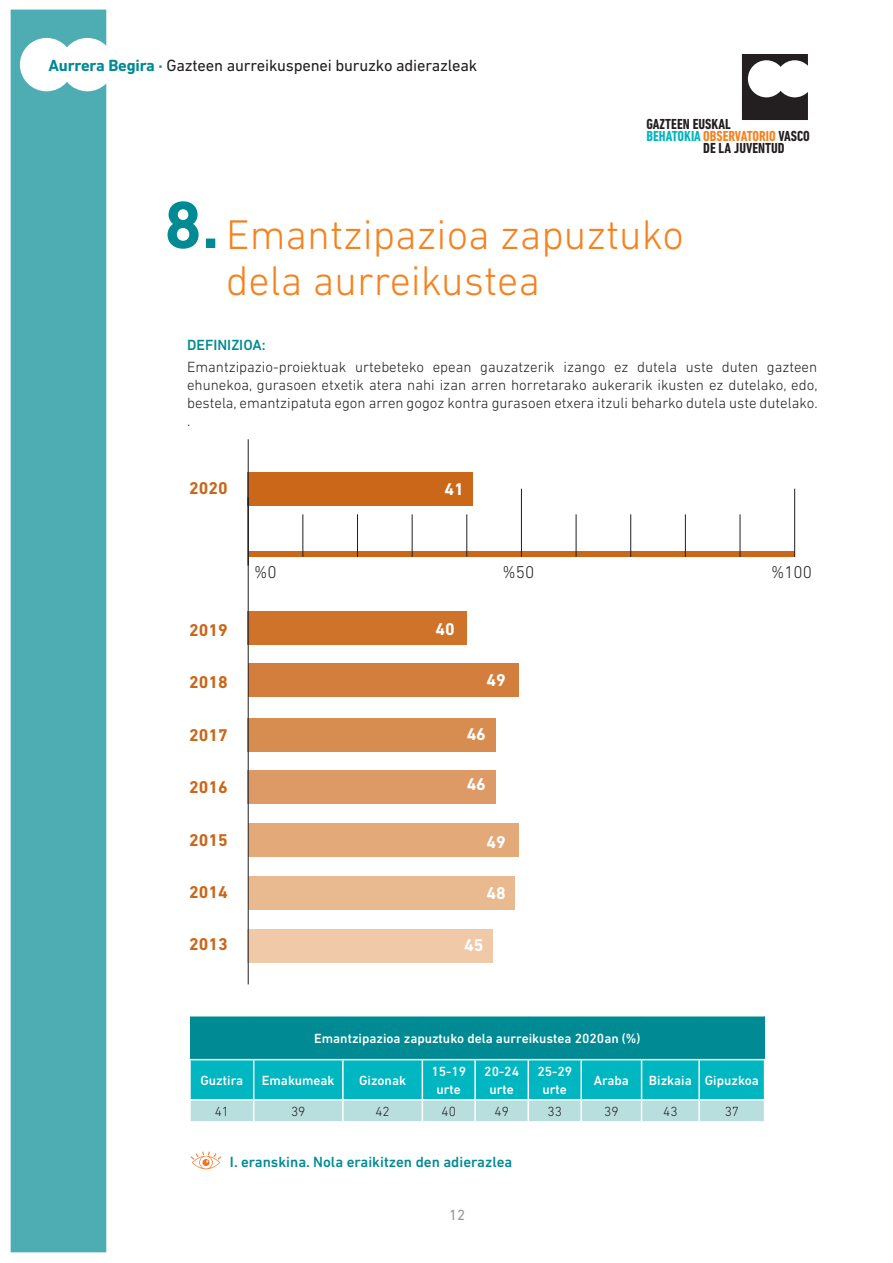
<style>
.page{position:relative;width:893px;height:1263px;background:#fff}
.page>*{position:absolute;margin:0;border:0;box-sizing:border-box;transform-origin:0 0}
.Números{font:700 67.5px "DIN Next LT Pro";color:#008a93}
.Titular_Principal{font:300 42.15px/46.5px "DIN Next LT Pro";color:#f58220}
.Texto_normal{font:700 17.4px "DIN Next LT Pro";color:#ca6718}
.Texto_normal-2{font:700 17.4px "DIN Next LT Pro";color:#fff}
.Texto_normal-3{font:300 17.4px "DIN Next LT Pro";color:#231f20}
.t1{font:16.5px "DIN Next LT Pro";letter-spacing:-.01em;color:#231f20}
.Texto_normal-4{font:300 15px/18px "DIN Next LT Pro";color:#231f20;text-align:justify}
.Subtitular{font:500 15px "DIN Next LT Pro";color:#008a93}
.t2{font:15px "DIN Next LT Pro";color:#939598}
.t3{font:700 condensed 14.85px "DIN Next LT Pro";color:#f58220}
.t4{font:700 condensed 14.85px "DIN Next LT Pro";color:#231f20}
.Texto_normal-5{font:500 13.5px/18px "DIN Next LT Pro";color:#fff;text-align:center}
.Texto_normal-6{font:300 13.5px "DIN Next LT Pro";color:#231f20}
.s1{font-weight:700;color:#008a93}
.s2{color:#00b6c0}
.s3{color:#231f20}
</style>
<div class="page">
<svg style="left:742px;top:54px;width:66px;height:66px"></svg>
<div style="left:11px;top:10px;width:95px;height:1242px;background:#4dadb3"></div>
<div style="left:190px;top:1016px;width:575px;height:44px;background:#008a93"></div>
<svg style="left:190px;top:1060px;width:575px;height:61px;background:#45c5cb"></svg>
<hr style="left:189px;top:1060px;width:2px;height:39px;background:#fff">
<hr style="left:253px;top:1060px;width:1px;height:39px;background:#fff">
<hr style="left:342px;top:1060px;width:2px;height:39px;background:#fff">
<hr style="left:422px;top:1060px;width:1px;height:39px;background:#fff">
<hr style="left:474px;top:1060px;width:2px;height:39px;background:#fff">
<hr style="left:528px;top:1060px;width:1px;height:39px;background:#fff">
<hr style="left:580px;top:1060px;width:2px;height:39px;background:#fff">
<hr style="left:641px;top:1060px;width:1px;height:39px;background:#fff">
<hr style="left:698px;top:1060px;width:2px;height:39px;background:#fff">
<hr style="left:764px;top:1060px;width:1px;height:39px;background:#fff">
<hr style="left:189px;top:1099px;width:65px;height:1px;background:#fff">
<hr style="left:254px;top:1099px;width:89px;height:1px;background:#fff">
<hr style="left:343px;top:1099px;width:79px;height:1px;background:#fff">
<hr style="left:422px;top:1099px;width:53px;height:1px;background:#fff">
<hr style="left:475px;top:1099px;width:53px;height:1px;background:#fff">
<hr style="left:528px;top:1099px;width:53px;height:1px;background:#fff">
<hr style="left:581px;top:1099px;width:61px;height:1px;background:#fff">
<hr style="left:642px;top:1099px;width:57px;height:1px;background:#fff">
<hr style="left:699px;top:1099px;width:66px;height:1px;background:#fff">
<hr style="left:189px;top:1059px;width:65px;height:1px;background:#fff">
<hr style="left:254px;top:1059px;width:89px;height:1px;background:#fff">
<hr style="left:343px;top:1059px;width:79px;height:1px;background:#fff">
<hr style="left:422px;top:1059px;width:53px;height:1px;background:#fff">
<hr style="left:475px;top:1059px;width:53px;height:1px;background:#fff">
<hr style="left:528px;top:1059px;width:53px;height:1px;background:#fff">
<hr style="left:581px;top:1059px;width:61px;height:1px;background:#fff">
<hr style="left:642px;top:1059px;width:57px;height:1px;background:#fff">
<hr style="left:699px;top:1059px;width:66px;height:1px;background:#fff">
<img style="left:190px;top:1151px;width:32px;height:19px">
<div style="left:248px;top:472px;width:225px;height:33px;background:#ca6718"></div>
<div style="left:248px;top:612px;width:219px;height:33px;background:#ce7329"></div>
<div style="left:248px;top:663px;width:270px;height:33px;background:#d37e3c"></div>
<div style="left:248px;top:718px;width:248px;height:33px;background:#d88d50"></div>
<div style="left:248px;top:771px;width:248px;height:33px;background:#de9a66"></div>
<div style="left:248px;top:823px;width:270px;height:34px;background:#e3a979"></div>
<div style="left:248px;top:876px;width:266px;height:33px;background:#e9b990"></div>
<div style="left:248px;top:929px;width:245px;height:33px;background:#efc9a8"></div>
<div style="left:248px;top:551px;width:547px;height:6px;background:#ca6718"></div>
<hr style="left:302px;top:514px;width:1px;height:43px;background:#231f20">
<hr style="left:357px;top:514px;width:1px;height:43px;background:#231f20">
<hr style="left:412px;top:514px;width:1px;height:43px;background:#231f20">
<hr style="left:466px;top:514px;width:1px;height:43px;background:#231f20">
<hr style="left:521px;top:489px;width:1px;height:68px;background:#231f20">
<hr style="left:576px;top:514px;width:1px;height:43px;background:#231f20">
<hr style="left:630px;top:514px;width:1px;height:43px;background:#231f20">
<hr style="left:685px;top:514px;width:1px;height:43px;background:#231f20">
<hr style="left:739px;top:514px;width:1px;height:43px;background:#231f20">
<hr style="left:794px;top:489px;width:1px;height:68px;background:#231f20">
<hr style="left:248px;top:439px;width:1px;height:545px;background:#231f20">
<p class="t1" style="left:48px;top:56px;width:430px"><span class="s1">Aurrera Begira ·</span> Gazteen aurreikuspenei buruzko adierazleak</p>
<p class="t4" style="left:647px;top:115px;width:86px">GAZTEEN EUSKAL</p>
<p class="t3" style="left:647px;top:127px;width:165px"><span class="s2">BEHATOKIA</span> OBSERVATORIO <span class="s3">VASCO</span></p>
<p class="t4" style="left:703px;top:139px;width:83px">DE LA JUVENTUD</p>
<p class="Números" style="left:164px;top:186px;width:57px">8.</p>
<p class="Titular_Principal" style="left:226px;top:211px;width:459px">Emantzipazioa zapuztuko dela aurreikustea</p>
<p class="Subtitular" style="left:187px;top:336px;width:80px">DEFINIZIOA:</p>
<p class="Texto_normal-4" style="left:187px;top:358px;width:632px">Emantzipazio-proiektuak urtebeteko epean gauzatzerik izango ez dutela uste duten gazteen ehunekoa, gurasoen etxetik atera nahi izan arren horretarako aukerarik ikusten ez dutelako, edo, bestela, emantzipatuta egon arren gogoz kontra gurasoen etxera itzuli beharko dutela uste dutelako. .</p>
<p class="Texto_normal" style="left:189px;top:477px;width:40px">2020</p>
<p class="Texto_normal-2" style="left:444px;top:479px;width:21px">41</p>
<p class="Texto_normal-3" style="left:254px;top:562px;width:24px">%0</p>
<p class="Texto_normal-3" style="left:503px;top:562px;width:33px">%50</p>
<p class="Texto_normal-3" style="left:771px;top:562px;width:43px">%100</p>
<p class="Texto_normal" style="left:189px;top:620px;width:40px">2019</p>
<p class="Texto_normal-2" style="left:436px;top:618px;width:21px">40</p>
<p class="Texto_normal" style="left:189px;top:672px;width:40px">2018</p>
<p class="Texto_normal-2" style="left:486px;top:670px;width:21px">49</p>
<p class="Texto_normal" style="left:189px;top:725px;width:40px">2017</p>
<p class="Texto_normal" style="left:189px;top:777px;width:40px">2016</p>
<p class="Texto_normal-2" style="left:467px;top:724px;width:21px">46</p>
<p class="Texto_normal-2" style="left:467px;top:774px;width:21px">46</p>
<p class="Texto_normal" style="left:189px;top:829px;width:40px">2015</p>
<p class="Texto_normal-2" style="left:486px;top:831px;width:21px">49</p>
<p class="Texto_normal" style="left:189px;top:882px;width:40px">2014</p>
<p class="Texto_normal-2" style="left:486px;top:883px;width:21px">48</p>
<p class="Texto_normal" style="left:189px;top:934px;width:40px">2013</p>
<p class="Texto_normal-2" style="left:464px;top:935px;width:21px">45</p>
<p class="Texto_normal-5" style="left:314px;top:1029px;width:328px">Emantzipazioa zapuztuko dela aurreikustea 2020an (%)</p>
<p class="Texto_normal-5" style="left:200px;top:1071px;width:44px">Guztira</p>
<p class="Texto_normal-5" style="left:262px;top:1071px;width:74px">Emakumeak</p>
<p class="Texto_normal-5" style="left:359px;top:1071px;width:49px">Gizonak</p>
<p class="Texto_normal-5" style="left:431px;top:1062px;width:36px">15-19 urte</p>
<p class="Texto_normal-5" style="left:484px;top:1062px;width:36px">20-24 urte</p>
<p class="Texto_normal-5" style="left:537px;top:1062px;width:36px">25-29 urte</p>
<p class="Texto_normal-5" style="left:594px;top:1071px;width:37px">Araba</p>
<p class="Texto_normal-5" style="left:649px;top:1071px;width:44px">Bizkaia</p>
<p class="Texto_normal-5" style="left:705px;top:1071px;width:56px">Gipuzkoa</p>
<p class="Texto_normal-6" style="left:215px;top:1103px;width:16px">41</p>
<p class="Texto_normal-6" style="left:291px;top:1103px;width:16px">39</p>
<p class="Texto_normal-6" style="left:375px;top:1103px;width:16px">42</p>
<p class="Texto_normal-6" style="left:442px;top:1103px;width:16px">40</p>
<p class="Texto_normal-6" style="left:494px;top:1103px;width:16px">49</p>
<p class="Texto_normal-6" style="left:548px;top:1103px;width:16px">33</p>
<p class="Texto_normal-6" style="left:604px;top:1103px;width:16px">39</p>
<p class="Texto_normal-6" style="left:663px;top:1103px;width:16px">43</p>
<p class="Texto_normal-6" style="left:725px;top:1103px;width:16px">37</p>
<p class="Subtitular" style="left:230px;top:1153px;width:284px">I. eranskina. Nola eraikitzen den adierazlea</p>
<p class="t2" style="left:449px;top:1206px;width:18px">12</p>
</div>
